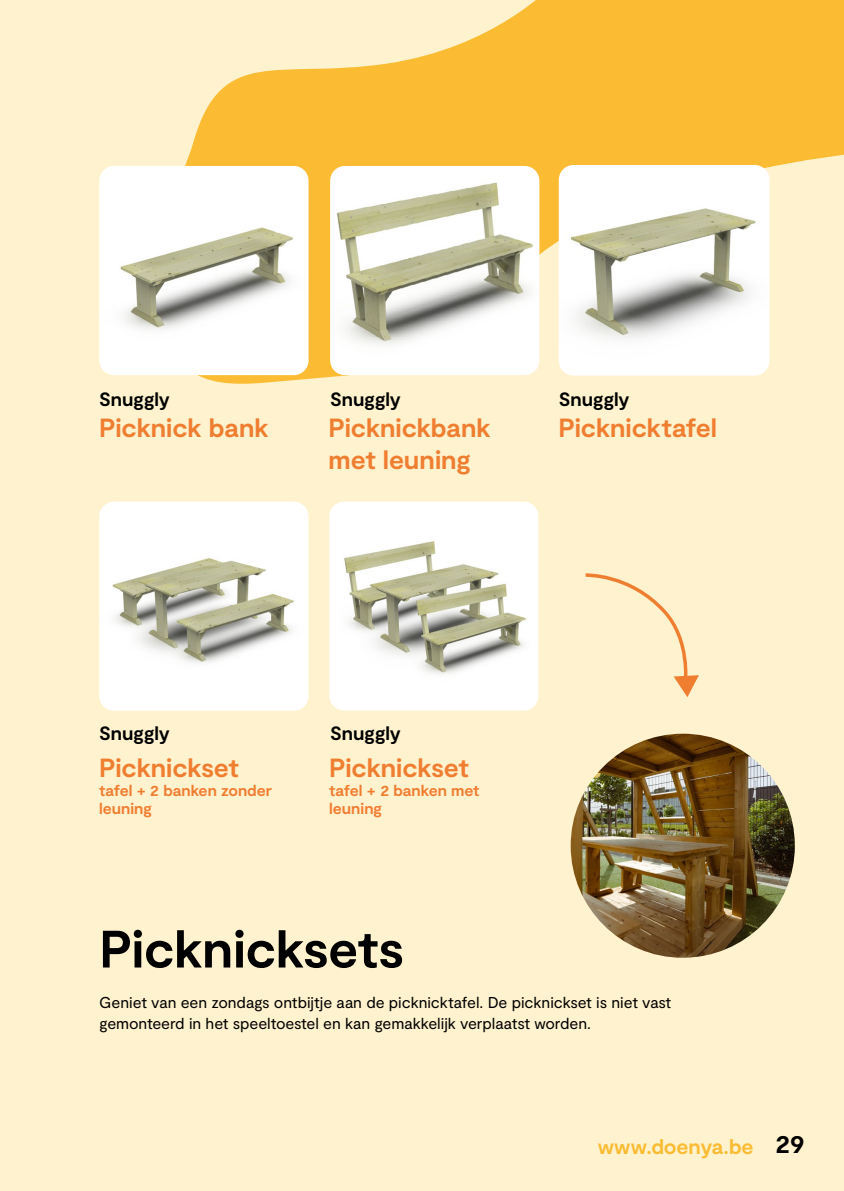
<style>
.page{position:relative;width:844px;height:1191px;background:#fff}
.page>*{position:absolute;margin:0;border:0;box-sizing:border-box;transform-origin:0 0}
.t1{font:700 52.5px "Moderat";letter-spacing:-.005em;color:#000}
.t2{font:700 26.25px/31.5px "Moderat";letter-spacing:-.005em;color:#f07e31}
.t3{font:700 21px "Moderat";letter-spacing:-.01em;color:#fbbc33}
.t4{font:700 19.25px "Moderat";letter-spacing:-.005em;color:#000}
.t5{font:15.75px/21px "Moderat";letter-spacing:-.005em;color:#000}
.t6{font:700 15.75px/18.9px "Moderat";letter-spacing:-.005em;color:#f07e31}
.s1{font-size:26.25px;color:#000}
</style>
<div class="page">
<div style="left:0;top:0;width:843px;height:1191px;background:#fff2ce"></div>
<svg style="left:185px;top:0;width:658px;height:384px;fill:#fbbc33"></svg>
<img style="left:99px;top:166px;width:209px;height:209px">
<img style="left:330px;top:166px;width:209px;height:209px">
<img style="left:558px;top:165px;width:211px;height:211px">
<img style="left:329px;top:501px;width:209px;height:209px">
<img style="left:99px;top:501px;width:209px;height:210px">
<img style="left:570px;top:733px;width:224px;height:224px;border-radius:112px">
<svg style="left:585px;top:573px;width:113px;height:124px"></svg>
<p class="t4" style="left:99px;top:388px;width:72px">Snuggly</p>
<p class="t4" style="left:330px;top:388px;width:72px">Snuggly</p>
<p class="t4" style="left:558px;top:388px;width:72px">Snuggly</p>
<h2 class="t2" style="left:99px;top:413px;width:171px">Picknick bank</h2>
<h2 class="t2" style="left:558px;top:413px;width:160px">Picknicktafel</h2>
<h2 class="t2" style="left:328px;top:413px;width:164px">Picknickbank met leuning</h2>
<p class="t4" style="left:99px;top:722px;width:72px">Snuggly</p>
<p class="t4" style="left:330px;top:722px;width:72px">Snuggly</p>
<h2 class="t2" style="left:99px;top:753px;width:141px">Picknickset</h2>
<p class="t6" style="left:99px;top:781px;width:174px">tafel + 2 banken zonder leuning</p>
<h2 class="t2" style="left:329px;top:753px;width:141px">Picknickset</h2>
<p class="t6" style="left:329px;top:781px;width:152px">tafel + 2 banken met leuning</p>
<h1 class="t1" style="left:99px;top:918px;width:306px">Picknicksets</h1>
<p class="t5" style="left:99px;top:992px;width:573px">Geniet van een zondags ontbijtje aan de picknicktafel. De picknickset is niet vast gemonteerd in het speeltoestel en kan gemakkelijk verplaatst worden.</p>
<h3 class="t3" style="left:597px;top:1134px;width:208px">www.doenya.be <span class="s1">29</span></h3>
</div>
